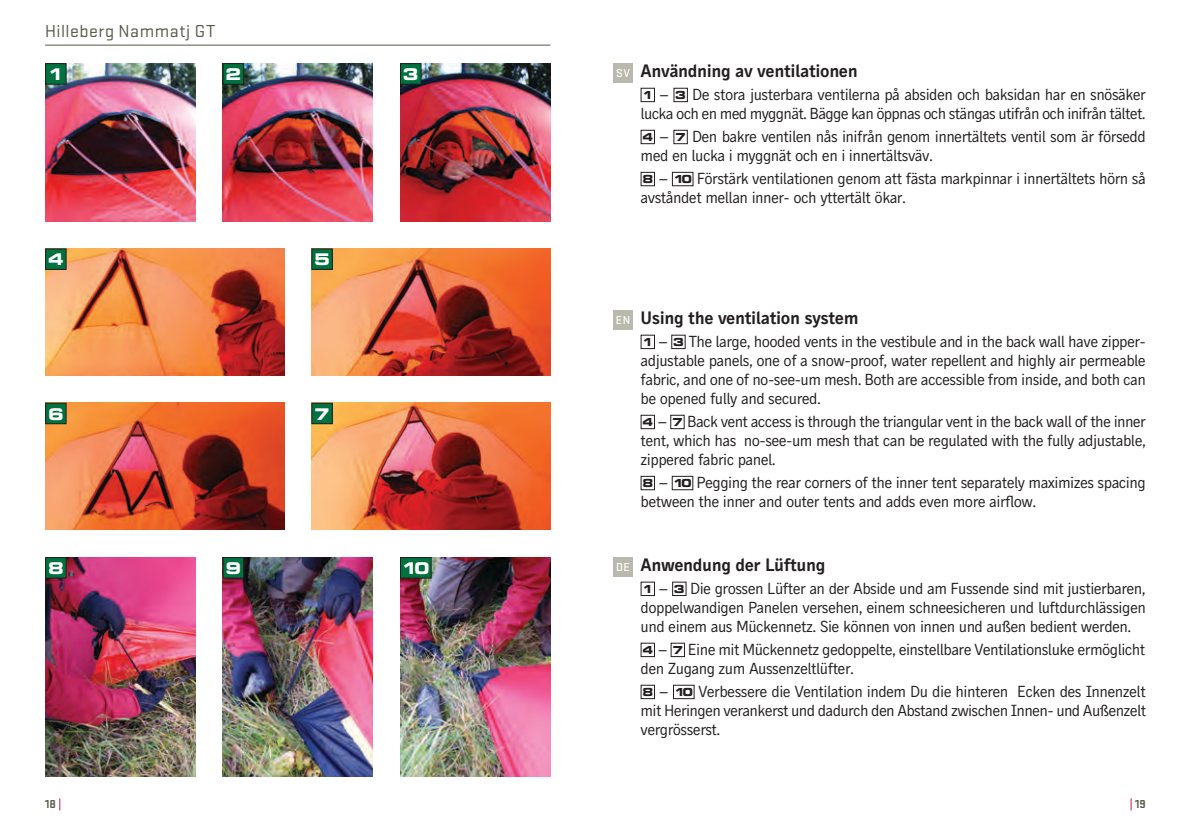
<style>
.page{position:relative;width:1191px;height:840px;background:#fff}
.page>*{position:absolute;margin:0;border:0;box-sizing:border-box;transform-origin:0 0}
.t1{font:18px "Skopex Gothic Bld";letter-spacing:-.025em;color:#231f20}
.t2{font:18px "Stratum 1";letter-spacing:.03em;color:#585747}
.t3{font:16px/19px "Skopex Gothic";letter-spacing:-.035em;color:#231f20}
.t4{font:700 expanded 16px "Square 721 BT";color:#fff}
.t5{font:700 12px "Stratum No 1";color:#585747}
.t6{font:500 12px "Stratum 1";color:#fff}
.s1{font-family:"Square 721 BT";font-weight:700;font-stretch:expanded;font-size:11px}
.s2{color:#a70432}
</style>
<div class="page">
<hr style="left:45px;top:45px;width:505px;height:1px;background:#585747">
<div style="left:613px;top:63px;width:19px;height:19px;background:#bab9ad"></div>
<div style="left:613px;top:310px;width:19px;height:19px;background:#bab9ad"></div>
<div style="left:613px;top:556px;width:19px;height:19px;background:#bab9ad"></div>
<img style="left:400px;top:63px;width:150px;height:158px">
<img style="left:45px;top:63px;width:150px;height:158px">
<img style="left:222px;top:63px;width:151px;height:158px">
<img style="left:45px;top:248px;width:239px;height:127px">
<img style="left:311px;top:248px;width:239px;height:127px">
<img style="left:45px;top:402px;width:239px;height:127px">
<img style="left:311px;top:402px;width:239px;height:127px">
<div style="left:46px;top:64px;width:20px;height:20px;background:#00723f"></div>
<div style="left:45px;top:63px;width:22px;height:22px;border:1px solid #231f20"></div>
<div style="left:223px;top:64px;width:21px;height:20px;background:#00723f"></div>
<div style="left:222px;top:63px;width:22px;height:22px;border:1px solid #231f20"></div>
<div style="left:400px;top:64px;width:21px;height:20px;background:#00723f"></div>
<div style="left:400px;top:63px;width:21px;height:22px;border:1px solid #231f20"></div>
<div style="left:46px;top:249px;width:20px;height:20px;background:#00723f"></div>
<div style="left:45px;top:248px;width:22px;height:22px;border:1px solid #231f20"></div>
<div style="left:312px;top:249px;width:20px;height:20px;background:#00723f"></div>
<div style="left:311px;top:248px;width:22px;height:22px;border:1px solid #231f20"></div>
<div style="left:46px;top:403px;width:20px;height:20px;background:#00723f"></div>
<div style="left:45px;top:402px;width:22px;height:22px;border:1px solid #231f20"></div>
<div style="left:312px;top:403px;width:20px;height:20px;background:#00723f"></div>
<div style="left:311px;top:402px;width:22px;height:22px;border:1px solid #231f20"></div>
<img style="left:45px;top:557px;width:150px;height:219px">
<img style="left:222px;top:557px;width:151px;height:219px">
<img style="left:400px;top:557px;width:150px;height:219px">
<div style="left:46px;top:557px;width:20px;height:20px;background:#00723f"></div>
<div style="left:45px;top:556px;width:22px;height:22px;border:1px solid #231f20"></div>
<div style="left:223px;top:557px;width:21px;height:20px;background:#00723f"></div>
<div style="left:222px;top:556px;width:22px;height:22px;border:1px solid #231f20"></div>
<div style="left:400px;top:557px;width:31px;height:20px;background:#00723f"></div>
<div style="left:400px;top:556px;width:32px;height:22px;border:1px solid #231f20"></div>
<div style="left:672px;top:581px;width:14px;height:14px;border:1px solid #231f20"></div>
<div style="left:640px;top:684px;width:15px;height:14px;border:1px solid #231f20"></div>
<div style="left:673px;top:684px;width:21px;height:14px;border:1px solid #231f20"></div>
<div style="left:640px;top:88px;width:15px;height:14px;border:1px solid #231f20"></div>
<div style="left:673px;top:88px;width:15px;height:14px;border:1px solid #231f20"></div>
<div style="left:640px;top:130px;width:15px;height:14px;border:1px solid #231f20"></div>
<div style="left:673px;top:130px;width:15px;height:14px;border:1px solid #231f20"></div>
<div style="left:640px;top:172px;width:15px;height:14px;border:1px solid #231f20"></div>
<div style="left:672px;top:172px;width:21px;height:14px;border:1px solid #231f20"></div>
<div style="left:640px;top:334px;width:15px;height:15px;border:1px solid #231f20"></div>
<div style="left:671px;top:334px;width:14px;height:15px;border:1px solid #231f20"></div>
<div style="left:640px;top:414px;width:15px;height:15px;border:1px solid #231f20"></div>
<div style="left:670px;top:414px;width:14px;height:15px;border:1px solid #231f20"></div>
<div style="left:640px;top:475px;width:15px;height:15px;border:1px solid #231f20"></div>
<div style="left:671px;top:475px;width:22px;height:15px;border:1px solid #231f20"></div>
<p class="t2" style="left:45px;top:21px;width:172px">Hilleberg Nammatj GT</p>
<p class="t4" style="left:48px;top:65px;width:17px">1</p>
<p class="t4" style="left:225px;top:65px;width:17px">2</p>
<p class="t4" style="left:403px;top:65px;width:17px">3</p>
<p class="t4" style="left:48px;top:250px;width:17px">4</p>
<p class="t4" style="left:314px;top:250px;width:17px">5</p>
<p class="t4" style="left:48px;top:404px;width:17px">6</p>
<p class="t4" style="left:314px;top:404px;width:17px">7</p>
<p class="t6" style="left:616px;top:67px;width:15px">SV</p>
<p class="t1" style="left:640px;top:60px;width:219px">Användning av ventilationen</p>
<p class="t3" style="left:640px;top:85px;width:507px"><span class="s1">1</span> – <span class="s1">3</span> De stora justerbara ventilerna på absiden och baksidan har en snösäker lucka och en med myggnät. Bägge kan öppnas och stängas utifrån och inifrån tältet.</p>
<p class="t3" style="left:640px;top:127px;width:507px"><span class="s1">4</span> – <span class="s1">7</span> Den bakre ventilen nås inifrån genom innertältets ventil som är försedd med en lucka i myggnät och en i innertältsväv.</p>
<p class="t3" style="left:640px;top:169px;width:507px"><span class="s1">8</span> – <span class="s1">10</span> Förstärk ventilationen genom att fästa markpinnar i innertältets hörn så avståndet mellan inner- och yttertält ökar.</p>
<p class="t6" style="left:616px;top:313px;width:16px">EN</p>
<p class="t1" style="left:640px;top:306px;width:220px">Using the ventilation system</p>
<p class="t3" style="left:640px;top:331px;width:507px;text-align:justify"><span class="s1">1</span> – <span class="s1">3</span> The large, hooded vents in the vestibule and in the back wall have zipper&shy;adjustable panels, one of a snow-proof, water repellent and highly air permeable fabric, and one of no-see-um mesh. Both are accessible from inside, and both can be opened fully and secured.</p>
<p class="t3" style="left:640px;top:411px;width:507px;text-align:justify"><span class="s1">4</span> – <span class="s1">7</span> Back vent access is through the triangular vent in the back wall of the inner tent, which has no-see-um mesh that can be regulated with the fully adjustable, zippered fabric panel.</p>
<p class="t3" style="left:640px;top:472px;width:507px"><span class="s1">8</span> – <span class="s1">10</span> Pegging the rear corners of the inner tent separately maximizes spacing between the inner and outer tents and adds even more airflow.</p>
<p class="t4" style="left:48px;top:558px;width:17px">8</p>
<p class="t4" style="left:225px;top:558px;width:17px">9</p>
<p class="t4" style="left:402px;top:558px;width:30px">10</p>
<p class="t1" style="left:640px;top:553px;width:186px">Anwendung der Lüftung</p>
<p class="t3" style="left:640px;top:578px;width:507px;text-align:justify"><span class="s1">1</span> – <span class="s1">3</span> Die grossen Lüfter an der Abside und am Fussende sind mit justierbaren, doppelwandigen Panelen versehen, einem schneesicheren und luftdurchlässigen und einem aus Mückennetz. Sie können von innen und außen bedient werden.</p>
<p class="t3" style="left:640px;top:639px;width:506px"><span class="s1">4</span> – <span class="s1">7</span> Eine mit Mückennetz gedoppelte, einstellbare Ventilationsluke ermöglicht den Zugang zum Aussenzeltlüfter.</p>
<p class="t3" style="left:640px;top:681px;width:507px;text-align:justify"><span class="s1">8</span> – <span class="s1">10</span> Verbessere die Ventilation indem Du die hinteren Ecken des Innenzelt mit Heringen verankerst und dadurch den Abstand zwischen Innen- und Außenzelt vergrösserst.</p>
<p class="t6" style="left:616px;top:560px;width:15px">DE</p>
<p class="t5" style="left:45px;top:796px;width:18px">18 <span class="s2">|</span></p>
<p class="t5" style="left:1129px;top:796px;width:18px"><span class="s2">|</span> 19</p>
</div>
